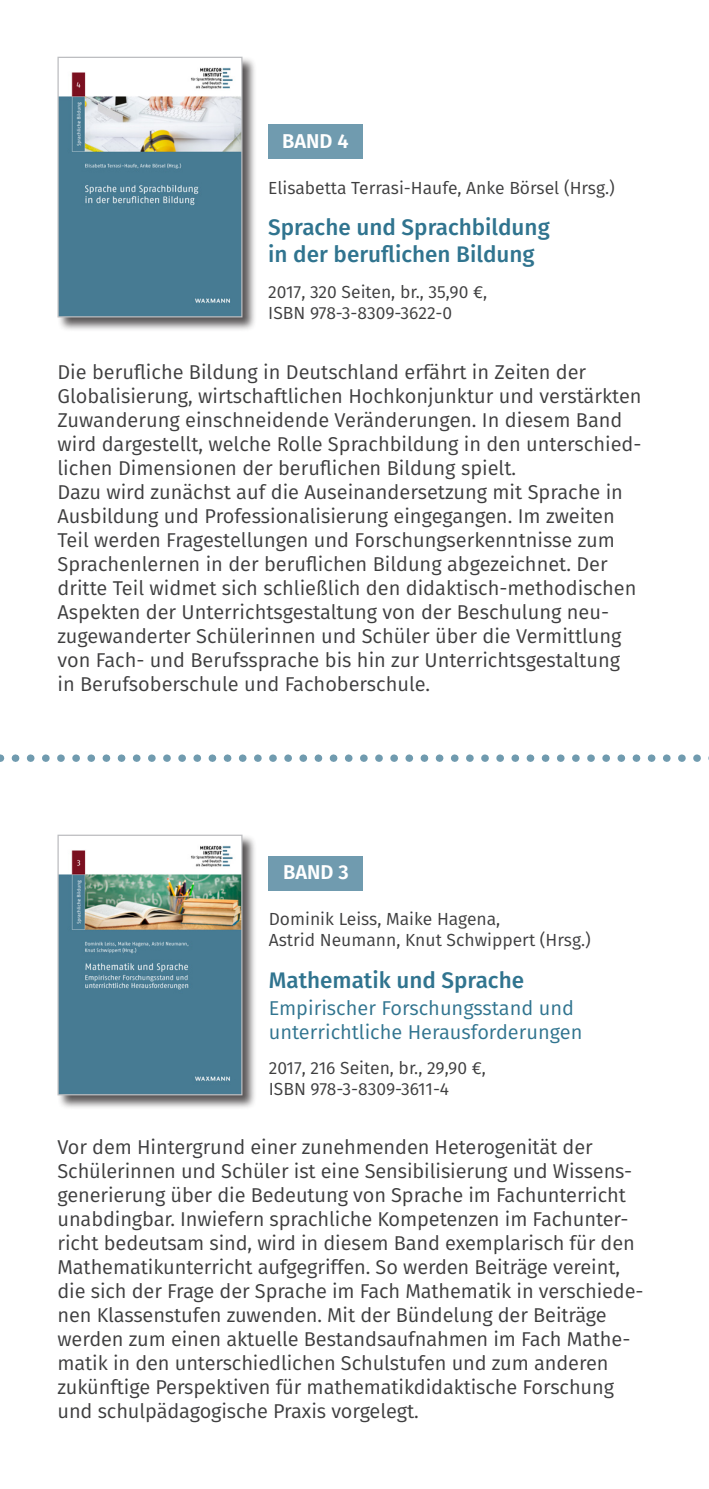
<style>
.page{position:relative;width:709px;height:1489px;background:#fff}
.page>*{position:absolute;margin:0;border:0;box-sizing:border-box;transform-origin:0 0}
.t1{font:500 22.5px/27px "Fira Sans";color:#30748f}
.t2{font:20px/24px "Fira Sans";letter-spacing:-.005em;color:#3e3e3f}
.t3{font:20px/24px "Fira Sans";color:#30748f}
.t4{font:600 20px "Fira Sans";color:#fff}
.t5{font:17.5px/21px "Fira Sans";color:#3e3e3f}
</style>
<div class="page">
<div style="left:268px;top:125px;width:94px;height:34px;background:#709baf"></div>
<div style="left:57px;top:56px;width:200px;height:276px;background:#231f20;opacity:.75"></div>
<img style="left:59px;top:59px;width:181px;height:256px">
<div style="left:57px;top:57px;width:185px;height:260px;border:1px solid #bcbdc0"></div>
<div style="left:269px;top:856px;width:94px;height:34px;background:#709baf"></div>
<div style="left:57px;top:833px;width:200px;height:277px;background:#231f20;opacity:.75"></div>
<img style="left:59px;top:836px;width:181px;height:257px">
<div style="left:57px;top:834px;width:185px;height:261px;border:1px solid #bcbdc0"></div>
<svg style="left:0;top:754px;width:709px;height:8px"></svg>
<p class="t4" style="left:282px;top:124px;width:68px">BAND 4</p>
<p class="t5" style="left:268px;top:177px;width:348px">Elisabetta Terrasi-Haufe, Anke Börsel (Hrsg.)</p>
<p class="t1" style="left:268px;top:213px;width:283px">Sprache und Sprachbildung in der beruflichen Bildung</p>
<p class="t5" style="left:268px;top:280px;width:220px">2017, 320 Seiten, br., 35,90 €,<br>ISBN 978-3-8309-3622-0</p>
<p class="t2" style="left:57px;top:359px;width:585px">Die berufliche Bildung in Deutschland erfährt in Zeiten der Globalisierung, wirtschaftlichen Hochkonjunktur und verstärkten Zuwanderung einschneidende Veränderungen. In diesem Band wird dargestellt, welche Rolle Sprachbildung in den unterschied&shy;lichen Dimensionen der beruflichen Bildung spielt.<br>Dazu wird zunächst auf die Auseinandersetzung mit Sprache in Ausbildung und Professionalisierung eingegangen. Im zweiten Teil werden Fragestellungen und Forschungserkenntnisse zum Sprachenlernen in der beruflichen Bildung abgezeichnet. Der dritte Teil widmet sich schließlich den didaktisch-methodischen Aspekten der Unterrichtsgestaltung von der Beschulung neu&shy;zugewanderter Schülerinnen und Schüler über die Vermittlung von Fach- und Berufssprache bis hin zur Unterrichtsgestaltung in Berufsoberschule und Fachoberschule.</p>
<p class="t4" style="left:283px;top:855px;width:67px">BAND 3</p>
<p class="t5" style="left:269px;top:908px;width:323px">Dominik Leiss, Maike Hagena,<br>Astrid Neumann, Knut Schwippert (Hrsg.)</p>
<p class="t1" style="left:269px;top:965px;width:257px">Mathematik und Sprache</p>
<p class="t3" style="left:269px;top:995px;width:315px">Empirischer Forschungsstand und unterrichtliche Herausforderungen</p>
<p class="t5" style="left:269px;top:1057px;width:219px">2017, 216 Seiten, br., 29,90 €,<br>ISBN 978-3-8309-3611-4</p>
<p class="t2" style="left:57px;top:1134px;width:587px">Vor dem Hintergrund einer zunehmenden Heterogenität der Schülerinnen und Schüler ist eine Sensibilisierung und Wissens&shy;generierung über die Bedeutung von Sprache im Fachunterricht unabdingbar. Inwiefern sprachliche Kompetenzen im Fachunter&shy;richt bedeutsam sind, wird in diesem Band exemplarisch für den Mathematikunterricht aufgegriffen. So werden Beiträge vereint, die sich der Frage der Sprache im Fach Mathematik in verschiede&shy;nen Klassenstufen zuwenden. Mit der Bündelung der Beiträge werden zum einen aktuelle Bestandsaufnahmen im Fach Mathe&shy;matik in den unterschiedlichen Schulstufen und zum anderen zukünftige Perspektiven für mathematikdidaktische Forschung und schulpädagogische Praxis vorgelegt.</p>
</div>
